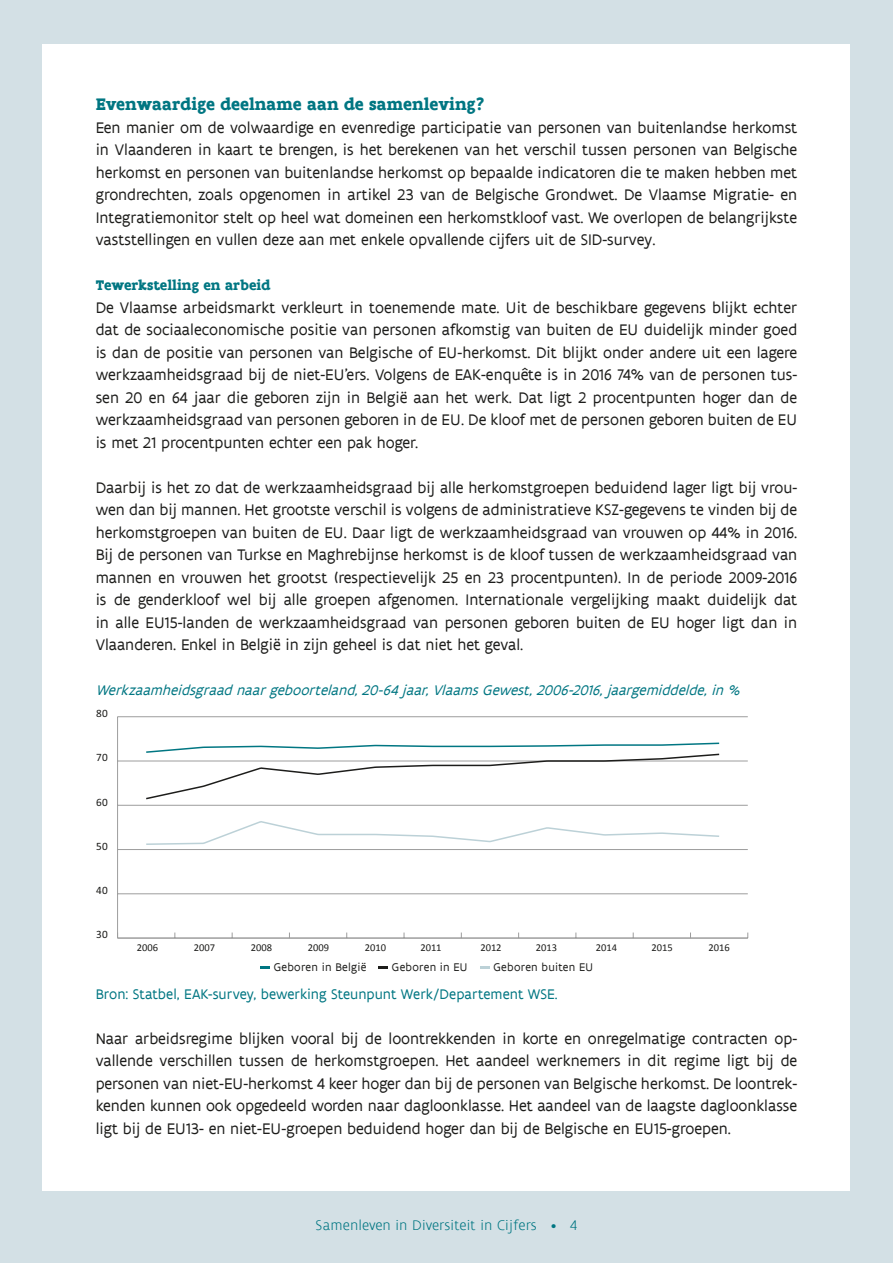
<style>
.page{position:relative;width:893px;height:1263px;background:#d3e0e5}
.page>*{position:absolute;margin:0;border:0;box-sizing:border-box;transform-origin:0 0}
.t1{font:700 18px "Flanders Art Serif";color:#007682}
.t2{font:16.5px/22.5px "Flanders Art Sans";color:#1d1d1b;text-align:justify}
.t3{font:italic 15px "Flanders Art Sans";color:#007682}
.t4{font:15px "Flanders Art Sans";color:#007682}
.t5{font:300 15px "Flanders Art Sans";letter-spacing:.01em;color:#007682}
.t6{font:700 15px "Flanders Art Serif";color:#007682}
.t7{font:12px "Flanders Art Sans";letter-spacing:.02em;color:#1d1d1b}
.t8{font:12px "Calibri";color:#1d1d1b;scale:1.04 1}
.t9{font:11.25px "Calibri";color:#1d1d1b}
.t10{font:10.5px "Calibri";color:#1d1d1b}
</style>
<div class="page">
<div style="left:43px;top:45px;width:807px;height:1146px;background:#fff"></div>
<hr style="left:117px;top:694px;width:583px;height:1px;background:#9d9d9d">
<hr style="left:117px;top:717px;width:1px;height:221px;background:#9d9d9d">
<hr style="left:118px;top:938px;width:630px;height:1px;background:#9d9d9d">
<hr style="left:118px;top:893px;width:630px;height:1px;background:#9d9d9d">
<hr style="left:118px;top:849px;width:630px;height:1px;background:#9d9d9d">
<hr style="left:118px;top:805px;width:630px;height:1px;background:#9d9d9d">
<hr style="left:118px;top:761px;width:630px;height:1px;background:#9d9d9d">
<hr style="left:118px;top:716px;width:630px;height:1px;background:#9d9d9d">
<svg style="left:146px;top:821px;width:573px;height:24px"></svg>
<svg style="left:144px;top:742px;width:577px;height:58px"></svg>
<svg style="left:260px;top:966px;width:10px;height:2px"></svg>
<svg style="left:378px;top:966px;width:10px;height:2px"></svg>
<svg style="left:480px;top:966px;width:10px;height:2px"></svg>
<p class="t1" style="left:96px;top:93px;width:391px">Evenwaardige deelname aan de samenleving?</p>
<p class="t2" style="left:96px;top:116px;width:703px">Een manier om de volwaardige en evenredige participatie van personen van buitenlandse herkomst in Vlaanderen in kaart te brengen, is het berekenen van het verschil tussen personen van Belgische herkomst en personen van buitenlandse herkomst op bepaalde indicatoren die te maken hebben met grondrechten, zoals opgenomen in artikel 23 van de Belgische Grondwet. De Vlaamse Migratie- en Integratiemonitor stelt op heel wat domeinen een herkomstkloof vast. We overlopen de belangrijkste vaststellingen en vullen deze aan met enkele opvallende cijfers uit de SID-survey.</p>
<p class="t6" style="left:96px;top:276px;width:176px">Tewerkstelling en arbeid</p>
<p class="t2" style="left:96px;top:296px;width:703px">De Vlaamse arbeidsmarkt verkleurt in toenemende mate. Uit de beschikbare gegevens blijkt echter dat de sociaaleconomische positie van personen afkomstig van buiten de EU duidelijk minder goed is dan de positie van personen van Belgische of EU-herkomst. Dit blijkt onder andere uit een lagere werkzaamheidsgraad bij de niet-EU’ers. Volgens de EAK-enquête is in 2016 74% van de personen tus&shy;sen 20 en 64 jaar die geboren zijn in België aan het werk. Dat ligt 2 procentpunten hoger dan de werkzaamheidsgraad van personen geboren in de EU. De kloof met de personen geboren buiten de EU is met 21 procentpunten echter een pak hoger.</p>
<p class="t2" style="left:96px;top:476px;width:703px">Daarbij is het zo dat de werkzaamheidsgraad bij alle herkomstgroepen beduidend lager ligt bij vrou&shy;wen dan bij mannen. Het grootste verschil is volgens de administratieve KSZ-gegevens te vinden bij de herkomstgroepen van buiten de EU. Daar ligt de werkzaamheidsgraad van vrouwen op 44% in 2016.<br>Bij de personen van Turkse en Maghrebijnse herkomst is de kloof tussen de werkzaamheidsgraad van mannen en vrouwen het grootst (respectievelijk 25 en 23 procentpunten). In de periode 2009-2016 is de genderkloof wel bij alle groepen afgenomen. Internationale vergelijking maakt duidelijk dat in alle EU15-landen de werkzaamheidsgraad van personen geboren buiten de EU hoger ligt dan in Vlaanderen. Enkel in België in zijn geheel is dat niet het geval.</p>
<p class="t3" style="left:96px;top:681px;width:650px">Werkzaamheidsgraadnaargeboorteland,20-64jaar,VlaamsGewest,2006-2016,jaargemiddelde,in%</p>
<p class="t8" style="left:89px;top:395px;width:20px">100</p>
<p class="t8" style="left:95px;top:416px;width:14px">90</p>
<p class="t8" style="left:95px;top:438px;width:14px">80</p>
<p class="t8" style="left:95px;top:481px;width:14px">60</p>
<p class="t8" style="left:95px;top:502px;width:14px">50</p>
<p class="t8" style="left:95px;top:524px;width:14px">40</p>
<p class="t8" style="left:95px;top:545px;width:14px">30</p>
<p class="t8" style="left:95px;top:562px;width:14px">20</p>
<p class="t8" style="left:95px;top:584px;width:14px">10</p>
<p class="t9" style="left:96px;top:706px;width:13px">80</p>
<p class="t9" style="left:96px;top:750px;width:13px">70</p>
<p class="t9" style="left:96px;top:795px;width:13px">60</p>
<p class="t9" style="left:96px;top:839px;width:13px">50</p>
<p class="t9" style="left:96px;top:883px;width:13px">40</p>
<p class="t9" style="left:96px;top:927px;width:13px">30</p>
<p class="t10" style="left:137px;top:941px;width:23px">2006</p>
<p class="t10" style="left:194px;top:941px;width:23px">2007</p>
<p class="t10" style="left:251px;top:941px;width:23px">2008</p>
<p class="t10" style="left:308px;top:941px;width:23px">2009</p>
<p class="t10" style="left:365px;top:941px;width:23px">2010</p>
<p class="t10" style="left:420px;top:941px;width:23px">2011</p>
<p class="t10" style="left:480px;top:941px;width:23px">2012</p>
<p class="t10" style="left:536px;top:941px;width:23px">2013</p>
<p class="t10" style="left:596px;top:941px;width:23px">2014</p>
<p class="t10" style="left:651px;top:941px;width:23px">2015</p>
<p class="t10" style="left:708px;top:941px;width:23px">2016</p>
<p class="t7" style="left:274px;top:959px;width:94px">Geboren in België</p>
<p class="t7" style="left:392px;top:959px;width:77px">Geboren in EU</p>
<p class="t7" style="left:494px;top:959px;width:101px">Geboren buiten EU</p>
<p class="t4" style="left:96px;top:985px;width:464px">Bron: Statbel, EAK-survey, bewerking Steunpunt Werk/Departement WSE.</p>
<p class="t2" style="left:96px;top:1027px;width:703px">Naar arbeidsregime blijken vooral bij de loontrekkenden in korte en onregelmatige contracten op&shy;vallende verschillen tussen de herkomstgroepen. Het aandeel werknemers in dit regime ligt bij de personen van niet-EU-herkomst 4 keer hoger dan bij de personen van Belgische herkomst. De loontrek&shy;kenden kunnen ook opgedeeld worden naar dagloonklasse. Het aandeel van de laagste dagloonklasse ligt bij de EU13- en niet-EU-groepen beduidend hoger dan bij de Belgische en EU15-groepen.</p>
<p class="t5" style="left:316px;top:1216px;width:263px">Samenleven in Diversiteit in Cijfers • 4</p>
</div>
